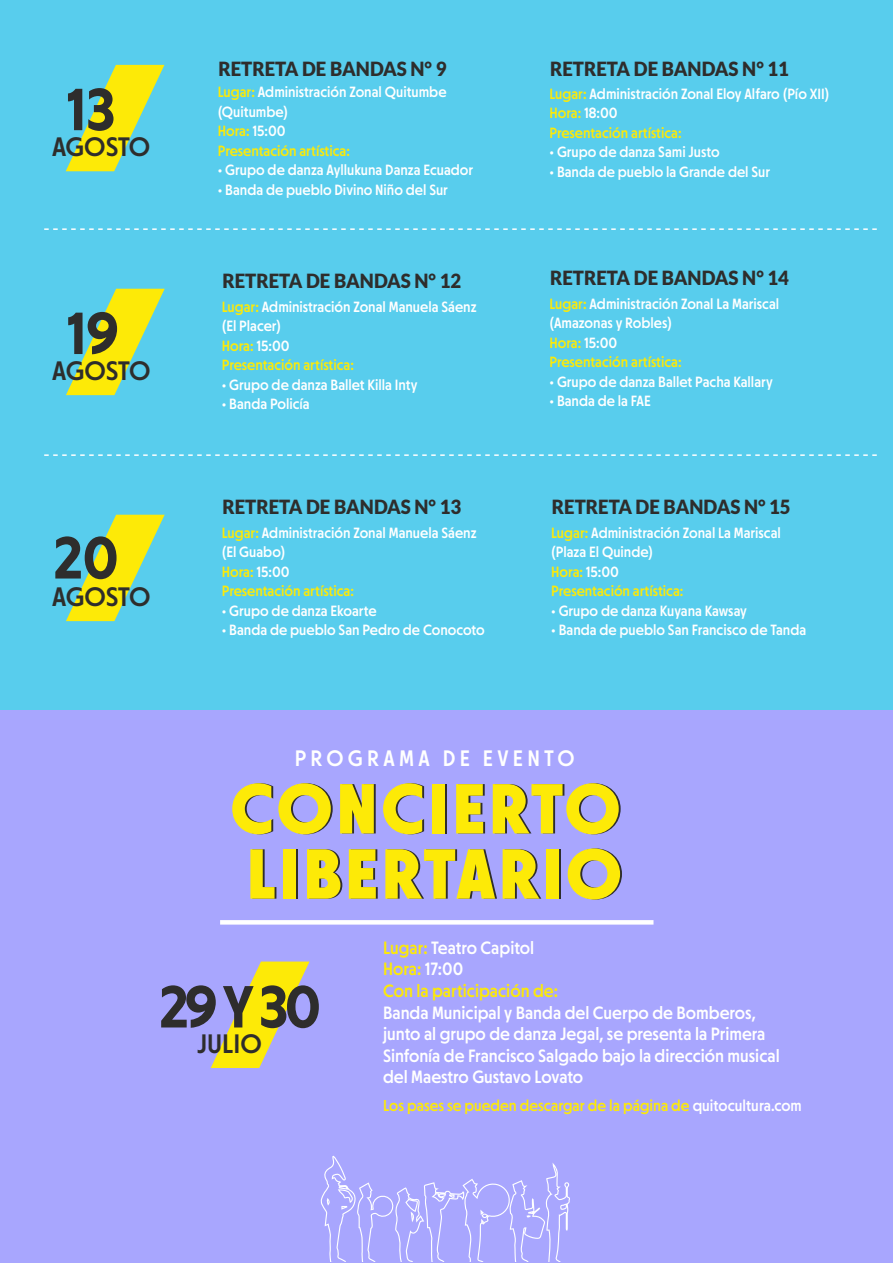
<style>
.page{position:relative;width:893px;height:1263px;background:#fff}
.page>*{position:absolute;margin:0;border:0;box-sizing:border-box;transform-origin:0 0}
.t1{font:800 71.55px/65.2px "Otterco";letter-spacing:.05em;color:#fdea07}
.t2{font:600 60px "Otterco";letter-spacing:-.01em;color:#2e2d2c}
.t3{font:500 27px "Otterco";color:#2e2d2c}
.t4{font:500 22.65px "Otterco";letter-spacing:.2em;color:#fff;scale:.95 1}
.t5{font:900 19.5px "Lato";color:#2e2d2c;scale:.95 1}
.t6{font:500 18px/21.6px "Otterco";color:#fff;scale:.95 1}
.t7{font:500 18px/21.6px "Otterco";color:#fdea07;scale:.95 1}
.t8{font:500 15.9px "Otterco";color:#fdea07;scale:.95 1}
.t9{font:500 15px/19.5px "Otterco";color:#fff;scale:.95 1}
.s1{color:#fdea07}
.s2{color:#fff}
</style>
<div class="page">
<div style="left:0;top:0;width:893px;height:711px;background:#58cded"></div>
<div style="left:0;top:711px;width:893px;height:552px;background:#a8a6fe"></div>
<svg style="left:66px;top:65px;width:98px;height:106px"></svg>
<svg style="left:66px;top:289px;width:99px;height:106px"></svg>
<svg style="left:211px;top:961px;width:98px;height:107px"></svg>
<hr style="left:220px;top:920px;width:433px;height:4px;background:#fff">
<svg style="left:44px;top:228px;width:833px;height:2px"></svg>
<svg style="left:66px;top:515px;width:99px;height:106px"></svg>
<svg style="left:44px;top:454px;width:833px;height:2px"></svg>
<svg style="left:320px;top:1156px;width:250px;height:106px"></svg>
<h2 class="t2" style="left:66px;top:74px;width:51px">13</h2>
<h3 class="t3" style="left:52px;top:131px;width:100px">AGOSTO</h3>
<h2 class="t2" style="left:66px;top:298px;width:54px">19</h2>
<h3 class="t3" style="left:52px;top:355px;width:100px">AGOSTO</h3>
<h2 class="t2" style="left:53px;top:522px;width:68px">20</h2>
<h3 class="t3" style="left:52px;top:581px;width:100px">AGOSTO</h3>
<h3 class="t5" style="left:218px;top:57px;width:242px">RETRETA DE BANDAS N° 9</h3>
<p class="t9" style="left:218px;top:82px;width:242px"><span class="s1">Lugar:</span> Administración Zonal Quitumbe (Quitumbe)<br><span class="s1">Hora:</span> 15:00<br><span class="s1">Presentación artística:</span></p>
<p class="t9" style="left:218px;top:161px;width:270px">• Grupo de danza Ayllukuna Danza Ecuador</p>
<p class="t9" style="left:218px;top:180px;width:244px">• Banda de pueblo Divino Niño del Sur</p>
<h3 class="t5" style="left:222px;top:270px;width:253px">RETRETA DE BANDAS N° 12</h3>
<p class="t9" style="left:222px;top:297px;width:270px"><span class="s1">Lugar:</span> Administración Zonal Manuela Sáenz (El Placer)<br><span class="s1">Hora:</span> 15:00<br><span class="s1">Presentación artística:</span></p>
<p class="t9" style="left:222px;top:375px;width:207px">• Grupo de danza Ballet Killa Inty</p>
<p class="t9" style="left:222px;top:394px;width:94px">• Banda Policía</p>
<h3 class="t5" style="left:222px;top:496px;width:253px">RETRETA DE BANDAS N° 13</h3>
<p class="t9" style="left:222px;top:523px;width:270px"><span class="s1">Lugar:</span> Administración Zonal Manuela Sáenz (El Guabo)<br><span class="s1">Hora:</span> 15:00<br><span class="s1">Presentación artística:</span></p>
<p class="t9" style="left:222px;top:601px;width:164px">• Grupo de danza Ekoarte</p>
<p class="t9" style="left:222px;top:620px;width:278px">• Banda de pueblo San Pedro de Conocoto</p>
<h3 class="t5" style="left:550px;top:57px;width:253px">RETRETA DE BANDAS N° 11</h3>
<p class="t9" style="left:549px;top:84px;width:296px"><span class="s1">Lugar:</span> Administración Zonal Eloy Alfaro (Pío XII)<br><span class="s1">Hora:</span> 18:00<br><span class="s1">Presentación artística:</span></p>
<p class="t9" style="left:549px;top:143px;width:181px">• Grupo de danza Sami Justo</p>
<p class="t9" style="left:549px;top:162px;width:234px">• Banda de pueblo la Grande del Sur</p>
<h3 class="t5" style="left:550px;top:267px;width:253px">RETRETA DE BANDAS N° 14</h3>
<p class="t9" style="left:549px;top:294px;width:243px"><span class="s1">Lugar:</span> Administración Zonal La Mariscal (Amazonas y Robles)<br><span class="s1">Hora:</span> 15:00<br><span class="s1">Presentación artística:</span></p>
<p class="t9" style="left:549px;top:372px;width:237px">• Grupo de danza Ballet Pacha Kallary</p>
<p class="t9" style="left:549px;top:391px;width:108px">• Banda de la FAE</p>
<h3 class="t5" style="left:552px;top:496px;width:253px">RETRETA DE BANDAS N° 15</h3>
<p class="t9" style="left:551px;top:523px;width:243px"><span class="s1">Lugar:</span> Administración Zonal La Mariscal (Plaza El Quinde)<br><span class="s1">Hora:</span> 15:00<br><span class="s1">Presentación artística:</span></p>
<p class="t9" style="left:551px;top:601px;width:208px">• Grupo de danza Kuyana Kawsay</p>
<p class="t9" style="left:551px;top:620px;width:270px">• Banda de pueblo San Francisco de Tanda</p>
<h3 class="t4" style="left:295px;top:745px;width:296px">PROGRAMA DE EVENTO</h3>
<h1 class="t1" style="left:231px;top:776px;width:393px">CONCIERTO<br>LIBERTARIO</h1>
<h2 class="t2" style="left:159px;top:971px;width:164px">29 Y 30</h2>
<h3 class="t3" style="left:197px;top:1028px;width:66px">JULIO</h3>
<p class="t7" style="left:383px;top:937px;width:186px">Lugar: <span class="s2">Teatro Capitol<br></span>Hora: <span class="s2">17:00<br></span>Con la participación de:</p>
<p class="t6" style="left:383px;top:1001px;width:419px">Banda Municipal y Banda del Cuerpo de Bomberos, junto al grupo de danza Jegal, se presenta la Primera Sinfonía de Francisco Salgado bajo la dirección musical del Maestro Gustavo Lovato</p>
<p class="t8" style="left:383px;top:1096px;width:442px">Los pases se pueden descargar de la página de <span class="s2">quitocultura.com</span></p>
</div>
